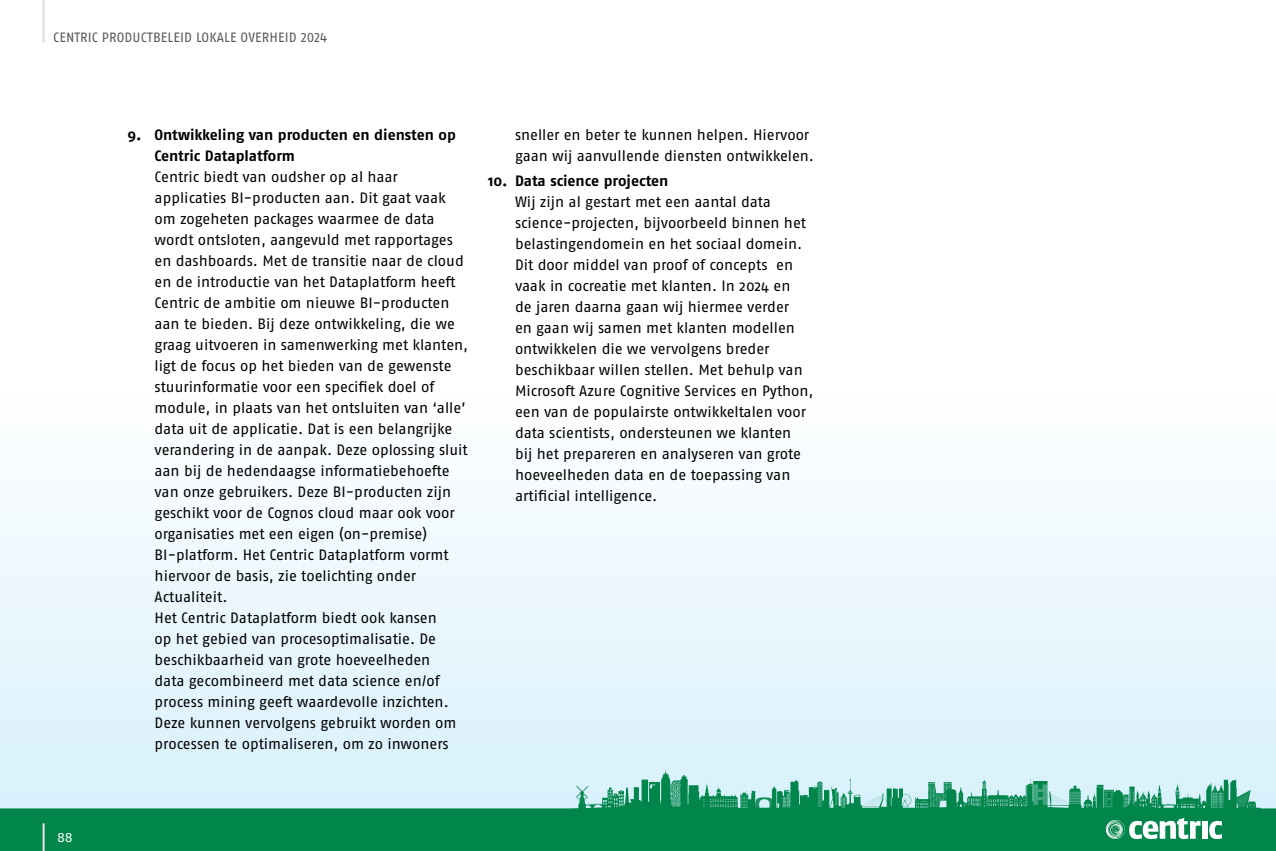
<style>
.page{position:relative;width:1276px;height:851px;background:#fff}
.page>*{position:absolute;margin:0;border:0;box-sizing:border-box;transform-origin:0 0}
.t1{font:15px/21px "Fago Pro";letter-spacing:-.005em;color:#000}
.t2{font:700 15px/21px "Fago Pro";color:#000}
.t3{font:13.5px "Fago Pro";letter-spacing:.01em;color:#58595b}
.t4{font:13.5px "Fago Pro";color:#fff}
</style>
<div class="page">
<div style="left:0;top:0;width:1276px;height:850px;background:linear-gradient(to bottom,#fff,#dff3fc)"></div>
<svg style="left:0;top:798px;width:1276px;height:52px;background:#17905d"></svg>
<hr style="left:43px;top:0;width:2px;height:43px;background:#dcddde">
<hr style="left:43px;top:823px;width:2px;height:27px;background:#dcddde">
<div style="left:1202px;top:821px;width:5px;height:17px;background:#fff"></div>
<svg style="left:1209px;top:820px;width:13px;height:18px"></svg>
<svg style="left:1106px;top:817px;width:94px;height:21px"></svg>
<svg style="left:566px;top:770px;width:695px;height:39px;background:#8dcbbd"></svg>
<p class="t3" style="left:53px;top:29px;width:276px">CENTRIC PRODUCTBELEID LOKALE OVERHEID 2024</p>
<p class="t4" style="left:57px;top:828px;width:17px">88</p>
<p class="t2" style="left:155px;top:124px;width:303px;text-indent:-27px">9. Ontwikkeling van producten en diensten op<br>Centric Dataplatform</p>
<p class="t1" style="left:155px;top:166px;width:315px">Centric biedt van oudsher op al haar applicaties BI-producten aan. Dit gaat vaak om zogeheten packages waarmee de data wordt ontsloten, aangevuld met rapportages en dashboards. Met de transitie naar de cloud en de introductie van het Dataplatform heeft Centric de ambitie om nieuwe BI-producten aan te bieden. Bij deze ontwikkeling, die we graag uitvoeren in samenwerking met klanten, ligt de focus op het bieden van de gewenste stuurinformatie voor een specifiek doel of module, in plaats van het ontsluiten van ‘alle’ data uit de applicatie. Dat is een belangrijke verandering in de aanpak. Deze oplossing sluit aan bij de hedendaagse informatiebehoefte van onze gebruikers. Deze BI-producten zijn geschikt voor de Cognos cloud maar ook voor organisaties met een eigen (on-premise)<br>BI-platform. Het Centric Dataplatform vormt hiervoor de basis, zie toelichting onder Actualiteit.<br>Het Centric Dataplatform biedt ook kansen<br>op het gebied van procesoptimalisatie. De beschikbaarheid van grote hoeveelheden<br>data gecombineerd met data science en/of process mining geeft waardevolle inzichten.<br>Deze kunnen vervolgens gebruikt worden om processen te optimaliseren, om zo inwoners</p>
<p class="t1" style="left:515px;top:124px;width:297px">sneller en beter te kunnen helpen. Hiervoor gaan wij aanvullende diensten ontwikkelen.</p>
<p class="t2" style="left:488px;top:170px;width:182px">10. Data science projecten</p>
<p class="t1" style="left:515px;top:191px;width:300px">Wij zijn al gestart met een aantal data science-projecten, bijvoorbeeld binnen het belastingendomein en het sociaal domein.<br>Dit door middel van proof of concepts en vaak in cocreatie met klanten. In 2024 en<br>de jaren daarna gaan wij hiermee verder<br>en gaan wij samen met klanten modellen ontwikkelen die we vervolgens breder beschikbaar willen stellen. Met behulp van Microsoft Azure Cognitive Services en Python, een van de populairste ontwikkeltalen voor data scientists, ondersteunen we klanten<br>bij het prepareren en analyseren van grote hoeveelheden data en de toepassing van artificial intelligence.</p>
</div>
